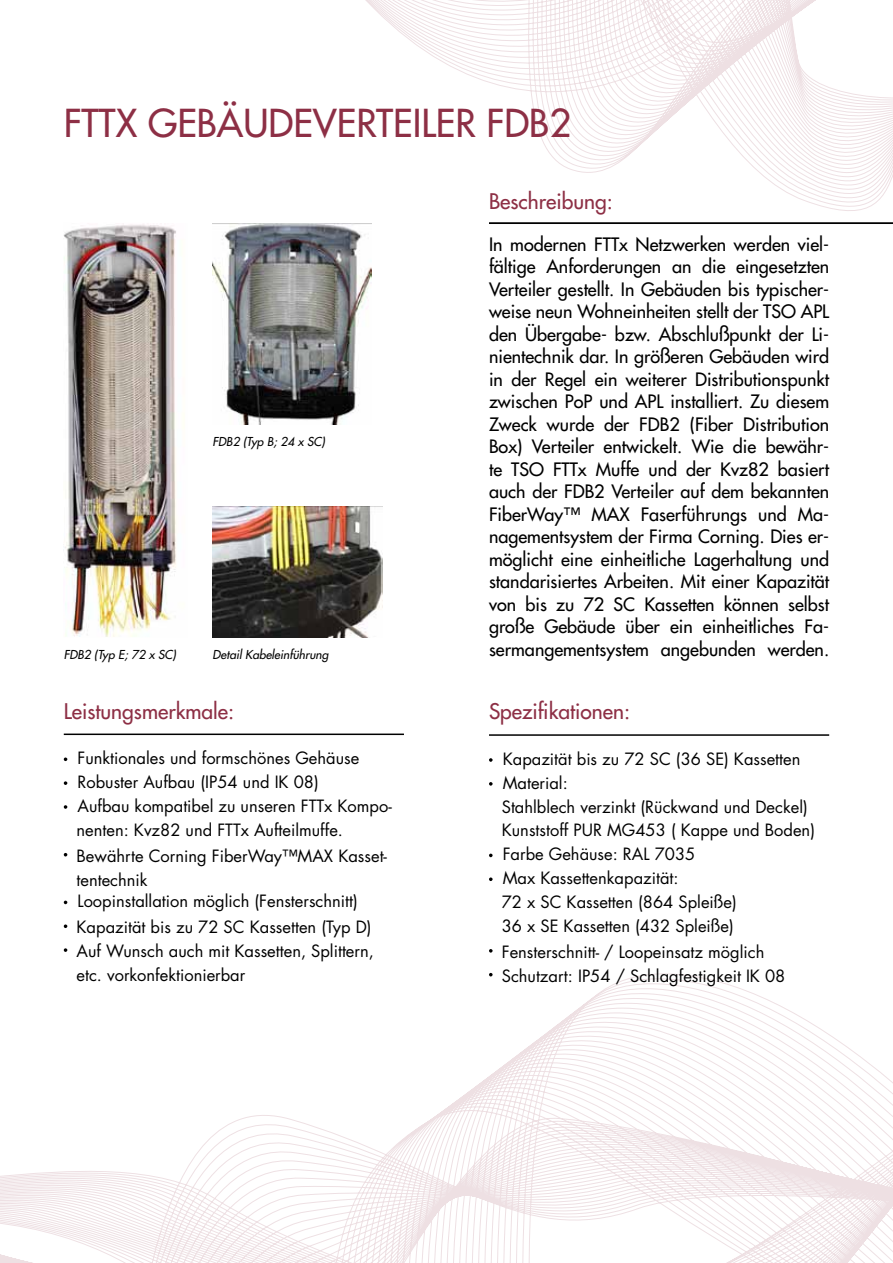
<style>
.page{position:relative;width:893px;height:1263px;background:#fff}
.page>*{position:absolute;margin:0;border:0;box-sizing:border-box;transform-origin:0 0}
.t1{font:500 37.5px "Futura Std";color:#8d2f45}
.t2{font:500 21px "Futura Std";color:#8d2f45}
.t3{font:500 18px/22.5px "Futura Std";color:#000;text-align:justify}
.t4{font:16.5px/23.9px "Futura Std";color:#000}
.t5{font:italic 500 12px "Futura Std";color:#000}
</style>
<div class="page">
<svg style="left:365px;top:0;width:528px;height:224px"></svg>
<svg style="left:0;top:949px;width:893px;height:314px"></svg>
<svg style="left:64px;top:757px;width:3px;height:4px"></svg>
<svg style="left:64px;top:781px;width:3px;height:4px"></svg>
<svg style="left:64px;top:805px;width:3px;height:4px"></svg>
<svg style="left:64px;top:924px;width:3px;height:4px"></svg>
<svg style="left:64px;top:948px;width:3px;height:4px"></svg>
<svg style="left:489px;top:758px;width:4px;height:4px"></svg>
<svg style="left:489px;top:782px;width:4px;height:4px"></svg>
<svg style="left:489px;top:854px;width:4px;height:3px"></svg>
<svg style="left:489px;top:877px;width:4px;height:4px"></svg>
<svg style="left:489px;top:949px;width:4px;height:4px"></svg>
<svg style="left:489px;top:973px;width:4px;height:3px"></svg>
<hr style="left:489px;top:222px;width:404px;height:2px;background:#000">
<hr style="left:64px;top:733px;width:340px;height:2px;background:#000">
<hr style="left:489px;top:734px;width:340px;height:2px;background:#000">
<img style="left:63px;top:223px;width:113px;height:414px">
<img style="left:213px;top:223px;width:158px;height:202px">
<img style="left:213px;top:507px;width:170px;height:131px">
<h1 class="t1" style="left:64px;top:100px;width:509px">FTTX Gebäudeverteiler FDB2</h1>
<p class="t5" style="left:213px;top:434px;width:114px">FDB2 (Typ B; 24 x SC)</p>
<p class="t5" style="left:64px;top:647px;width:114px">FDB2 (Typ E; 72 x SC)</p>
<p class="t5" style="left:213px;top:647px;width:117px">Detail Kabeleinführung</p>
<p class="t2" style="left:64px;top:698px;width:172px">Leistungsmerkmale:</p>
<p class="t4" style="left:77px;top:746px;width:317px">Funktionales und formschönes Gehäuse Robuster Aufbau (IP54 und IK 08)<br>Aufbau kompatibel zu unseren FTTx Kompo&shy;nenten: Kvz82 und FTTx Aufteilmuffe.</p>
<p class="t4" style="left:77px;top:844px;width:312px">Bewährte Corning FiberWay™MAX Kasset&shy;tentechnik</p>
<p class="t4" style="left:77px;top:888px;width:297px;line-height:26.1px">Loopinstallation möglich (Fensterschnitt)<br>Kapazität bis zu 72 SC Kassetten (Typ D)</p>
<p class="t4" style="left:77px;top:939px;width:299px">Auf Wunsch auch mit Kassetten, Splittern, etc. vorkonfektionierbar</p>
<p class="t2" style="left:489px;top:188px;width:125px">Beschreibung:</p>
<p class="t3" style="left:489px;top:233px;width:342px">In modernen FTTx Netzwerken werden viel&shy;fältige Anforderungen an die eingesetzten Verteiler gestellt. In Gebäuden bis typischer&shy;weise neun Wohneinheiten stellt der TSO APL den Übergabe- bzw. Abschlußpunkt der Li&shy;nientechnik dar. In größeren Gebäuden wird in der Regel ein weiterer Distributionspunkt zwischen PoP und APL installiert. Zu diesem Zweck wurde der FDB2 (Fiber Distribution Box) Verteiler entwickelt. Wie die bewähr&shy;te TSO FTTx Muffe und der Kvz82 basiert auch der FDB2 Verteiler auf dem bekannten FiberWay™ MAX Faserführungs und Ma&shy;nagementsystem der Firma Corning. Dies er&shy;möglicht eine einheitliche Lagerhaltung und standarisiertes Arbeiten. Mit einer Kapazität von bis zu 72 SC Kassetten können selbst große Gebäude über ein einheitliches Fa&shy;sermangementsystem angebunden werden.</p>
<p class="t2" style="left:489px;top:698px;width:143px">Spezifikationen:</p>
<p class="t4" style="left:502px;top:747px;width:315px">Kapazität bis zu 72 SC (36 SE) Kassetten<br>Material:<br>Stahlblech verzinkt (Rückwand und Deckel)<br>Kunststoff PUR MG453 ( Kappe und Boden)<br>Farbe Gehäuse: RAL 7035<br>Max Kassettenkapazität:<br>72 x SC Kassetten (864 Spleiße)<br>36 x SE Kassetten (432 Spleiße)</p>
<p class="t4" style="left:502px;top:940px;width:285px">Fensterschnitt- / Loopeinsatz möglich<br>Schutzart: IP54 / Schlagfestigkeit IK 08</p>
</div>
